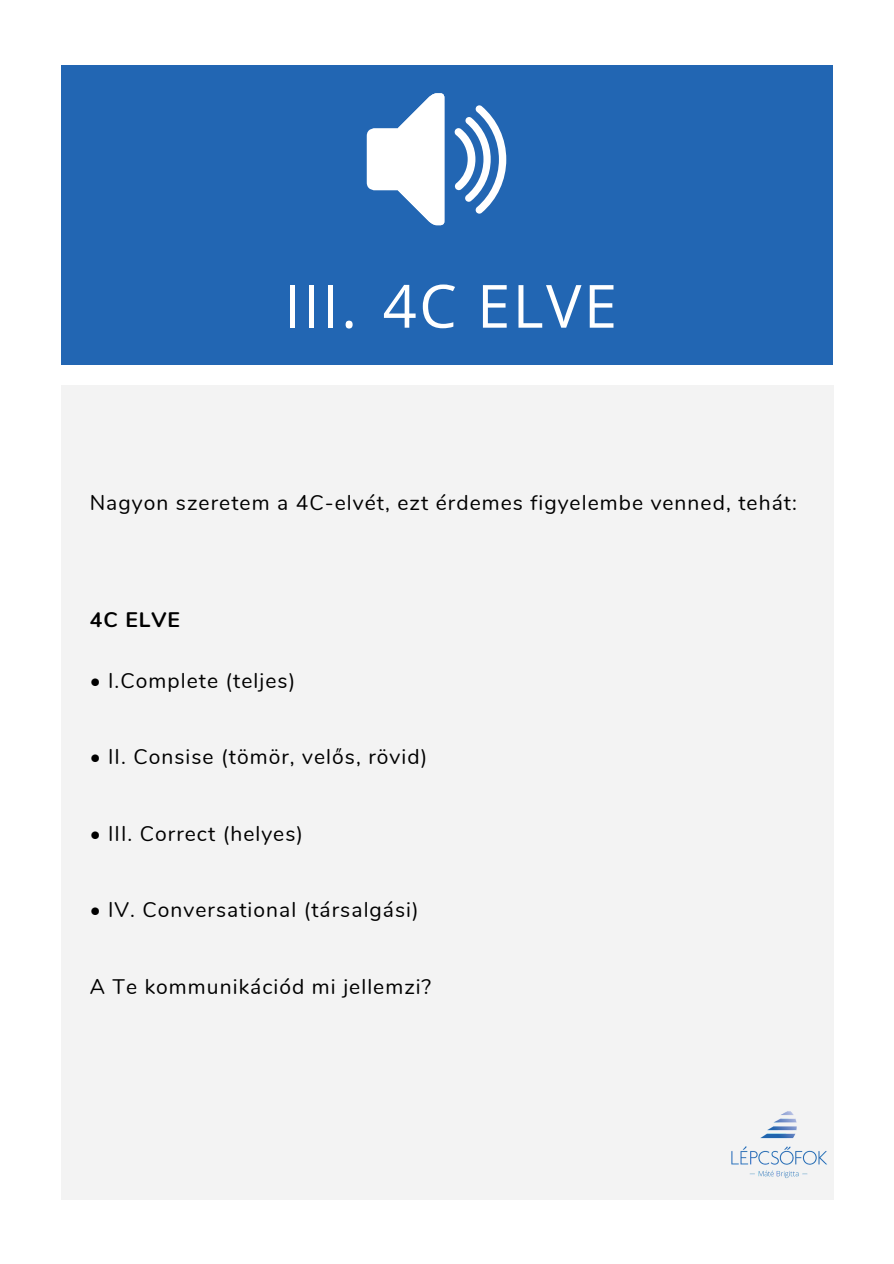
<style>
.page{position:relative;width:894px;height:1264px;background:#fff}
.page>*{position:absolute;margin:0;border:0;box-sizing:border-box;transform-origin:0 0}
.t1{font:59.55px "Open Sans";letter-spacing:.04em;color:#fff}
.t2{font:21px "Nunito";letter-spacing:.05em;color:#000}
.t3{font:700 21px "Nunito";letter-spacing:.05em;color:#000}
</style>
<div class="page">
<div style="left:61px;top:65px;width:771px;height:300px;background:#2266b3"></div>
<div style="left:61px;top:385px;width:771px;height:814px;background:#f3f3f3"></div>
<img style="left:723px;top:1090px;width:109px;height:109px;border-radius:50%">
<svg style="left:366px;top:93px;width:78px;height:132px"></svg>
<svg style="left:454px;top:105px;width:52px;height:109px"></svg>
<h1 class="t1" style="left:284px;top:264px;width:334px">III. 4C ELVE</h1>
<p class="t2" style="left:90px;top:488px;width:708px">Nagyon szeretem a 4C-elvét, ezt érdemes figyelembe venned, tehát:</p>
<p class="t3" style="left:90px;top:605px;width:92px">4C ELVE</p>
<p class="t2" style="left:90px;top:666px;width:207px">• I.Complete (teljes)</p>
<p class="t2" style="left:90px;top:743px;width:339px">• II. Consise (tömör, velős, rövid)</p>
<p class="t2" style="left:90px;top:819px;width:215px">• III. Correct (helyes)</p>
<p class="t2" style="left:90px;top:896px;width:330px">• IV. Conversational (társalgási)</p>
<p class="t2" style="left:90px;top:972px;width:343px">A Te kommunikációd mi jellemzi?</p>
</div>
